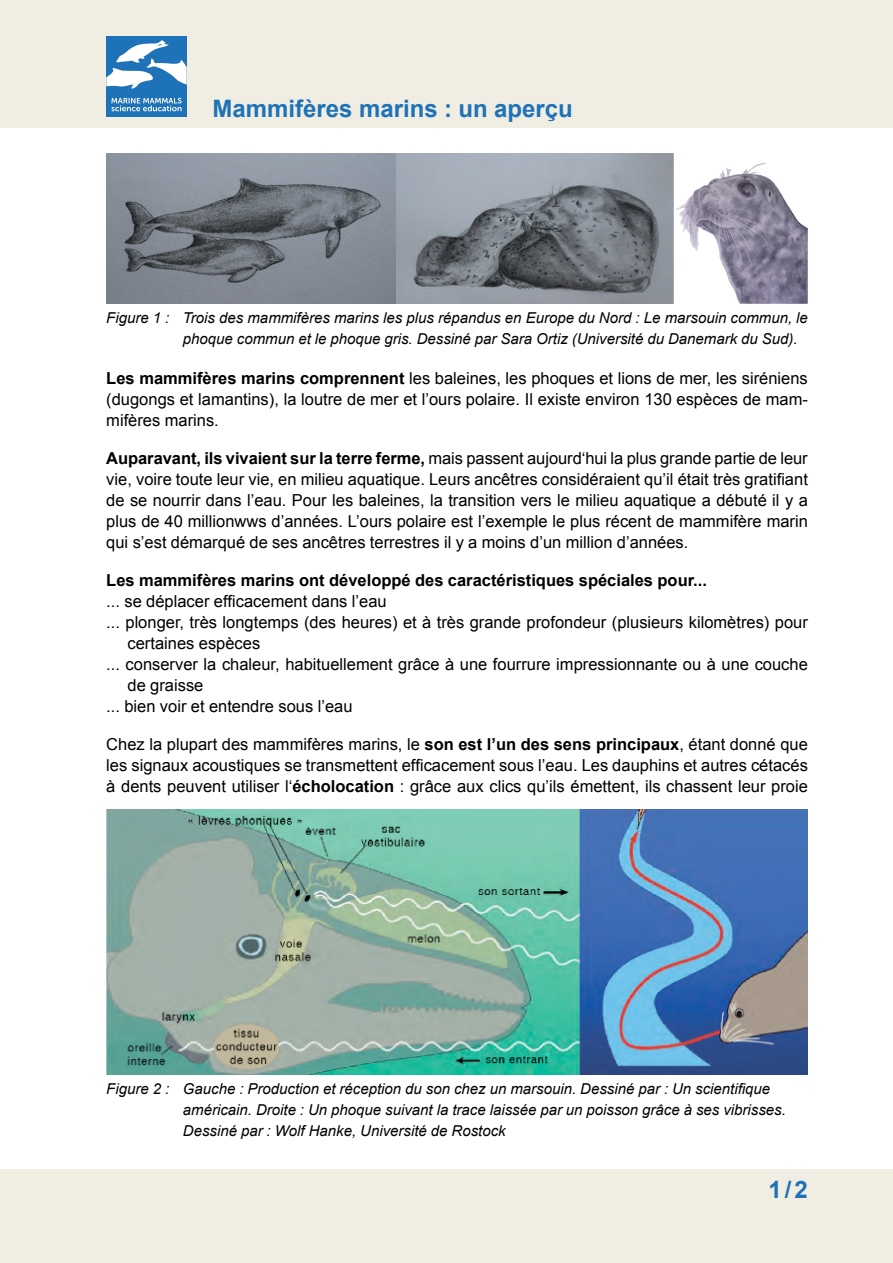
<style>
.page{position:relative;width:893px;height:1263px;background:#fff}
.page>*{position:absolute;margin:0;border:0;box-sizing:border-box;transform-origin:0 0}
.t1{font:700 24px "Arial";color:#1e72b8}
.t2{font:16.5px/21px "Arial";color:#000;text-align:justify}
.t3{font:700 16.5px "Arial";color:#000}
.t4{font:italic 15px/21px "Arial";color:#000}
.s1{font-weight:700}
</style>
<div class="page">
<div style="left:0;top:0;width:893px;height:128px;background:#f0eee2"></div>
<div style="left:106px;top:36px;width:81px;height:81px;background:#1e72b8"></div>
<svg style="left:106px;top:40px;width:81px;height:49px"></svg>
<svg style="left:111px;top:98px;width:71px;height:13px"></svg>
<div style="left:0;top:1169px;width:893px;height:94px;background:#f0eee2"></div>
<img style="left:107px;top:809px;width:701px;height:266px">
<img style="left:106px;top:153px;width:567px;height:151px">
<img style="left:667px;top:153px;width:141px;height:150px">
<h1 class="t1" style="left:213px;top:93px;width:362px">Mammifères marins : un aperçu</h1>
<p class="t4" style="left:183px;top:307px;width:627px;text-indent:-77px">Figure 1 : Trois des mammifères marins les plus répandus en Europe du Nord : Le marsouin commun, le phoque commun et le phoque gris. Dessiné par Sara Ortiz (Université du Danemark du Sud).</p>
<p class="t2" style="left:106px;top:368px;width:703px"><span class="s1">Les mammifères marins comprennent</span> les baleines, les phoques et lions de mer, les siréniens (dugongs et lamantins), la loutre de mer et l’ours polaire. Il existe environ 130 espèces de mam&shy;mifères marins.</p>
<p class="t2" style="left:106px;top:448px;width:703px"><span class="s1">Auparavant, ils vivaient sur la terre ferme,</span> mais passent aujourd‘hui la plus grande partie de leur vie, voire toute leur vie, en milieu aquatique. Leurs ancêtres considéraient qu’il était très gratifiant de se nourrir dans l’eau. Pour les baleines, la transition vers le milieu aquatique a débuté il y a plus de 40 millionwws d’années. L’ours polaire est l’exemple le plus récent de mammifère marin qui s’est démarqué de ses ancêtres terrestres il y a moins d’un million d’années.</p>
<p class="t3" style="left:106px;top:569px;width:602px">Les mammifères marins ont développé des caractéristiques spéciales pour...</p>
<p class="t2" style="left:106px;top:591px;width:282px">... se déplacer efficacement dans l’eau</p>
<p class="t2" style="left:106px;top:612px;width:703px">... plonger, très longtemps (des heures) et à très grande profondeur (plusieurs kilomètres) pour</p>
<p class="t2" style="left:128px;top:633px;width:134px">certaines espèces</p>
<p class="t2" style="left:106px;top:654px;width:703px">... conserver la chaleur, habituellement grâce à une fourrure impressionnante ou à une couche</p>
<p class="t2" style="left:128px;top:675px;width:77px">de graisse</p>
<p class="t2" style="left:106px;top:696px;width:248px">... bien voir et entendre sous l’eau</p>
<p class="t2" style="left:106px;top:734px;width:703px">Chez la plupart des mammifères marins, le <span class="s1">son est l’un des sens principaux</span>, étant donné que les signaux acoustiques se transmettent efficacement sous l’eau. Les dauphins et autres cétacés à dents peuvent utiliser l‘<span class="s1">écholocation</span> : grâce aux clics qu’ils émettent, ils chassent leur proie</p>
<p class="t4" style="left:183px;top:1079px;width:604px;text-indent:-77px">Figure 2 : Gauche : Production et réception du son chez un marsouin. Dessiné par : Un scientifique américain. Droite : Un phoque suivant la trace laissée par un poisson grâce à ses vibrisses.<br>Dessiné par : Wolf Hanke, Université de Rostock</p>
<h1 class="t1" style="left:769px;top:1173px;width:41px">1/2</h1>
</div>
